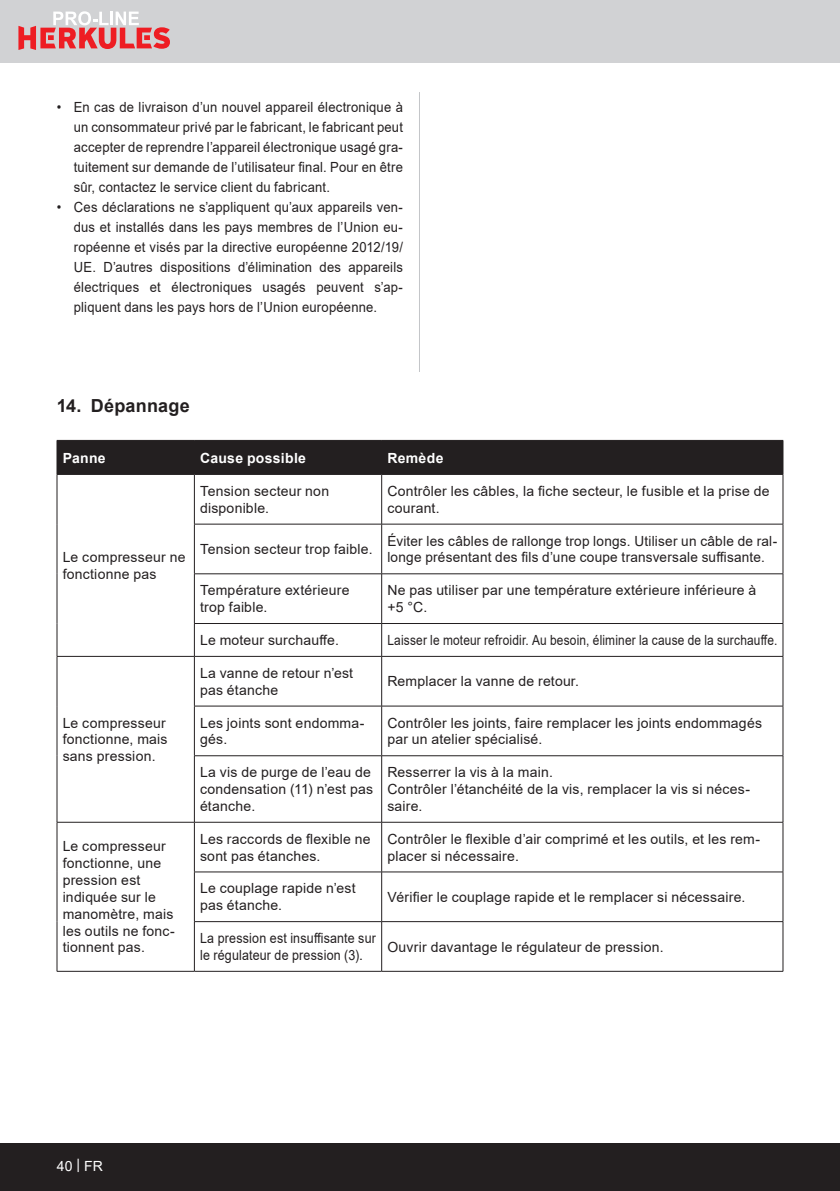
<style>
.page{position:relative;width:840px;height:1191px;background:#fff}
.page>*{position:absolute;margin:0;border:0;box-sizing:border-box;transform-origin:0 0}
.t1{font:700 18px "Arial";letter-spacing:.01em;color:#231f20}
.Basistext_in_Tabellen{font:14px/16.8px "Arial";letter-spacing:.015em;color:#231f20}
.Basistext_in_Tabellen-2{font:14px/20px "Arial";letter-spacing:.015em;color:#231f20;text-align:justify;scale:.93 1}
.Basistext_in_Tabellen-3{font:14px "Arial";letter-spacing:.015em;color:#231f20;scale:.85 1}
.Basistext_in_Tabellen-4{font:14px/16.8px "Arial";letter-spacing:.015em;color:#231f20;scale:.89 1}
.Basistext_in_Tabellen-5{font:700 14px "Arial";letter-spacing:.02em;color:#fff}
.t2{font:14px "Arial";color:#fff}
</style>
<div class="page">
<div style="left:0;top:0;width:839px;height:63px;background:#d1d2d4"></div>
<div style="left:0;top:1143px;width:839px;height:48px;background:#231f20"></div>
<svg style="left:18px;top:11px;width:152px;height:39px"></svg>
<hr style="left:419px;top:92px;width:1px;height:1025px;background:#c4c6c9">
<div style="left:57px;top:372px;width:725px;height:745px;background:#fff"></div>
<div style="left:58px;top:441px;width:724px;height:33px;background:#231f20"></div>
<svg style="left:58px;top:475px;width:724px;height:496px"></svg>
<hr style="left:57px;top:440px;width:137px;height:1px;background:#231f20">
<hr style="left:57px;top:441px;width:1px;height:33px;background:#231f20">
<hr style="left:194px;top:440px;width:187px;height:1px;background:#231f20">
<hr style="left:194px;top:441px;width:1px;height:33px;background:#231f20">
<hr style="left:381px;top:440px;width:401px;height:1px;background:#231f20">
<hr style="left:381px;top:441px;width:1px;height:33px;background:#231f20">
<hr style="left:782px;top:441px;width:1px;height:33px;background:#231f20">
<hr style="left:57px;top:474px;width:137px;height:1px;background:#231f20">
<hr style="left:57px;top:475px;width:1px;height:49px;background:#231f20">
<hr style="left:57px;top:524px;width:1px;height:50px;background:#231f20">
<hr style="left:57px;top:574px;width:1px;height:49px;background:#231f20">
<hr style="left:57px;top:623px;width:1px;height:33px;background:#231f20">
<hr style="left:194px;top:474px;width:187px;height:1px;background:#231f20">
<hr style="left:194px;top:475px;width:1px;height:49px;background:#231f20">
<hr style="left:381px;top:474px;width:401px;height:1px;background:#231f20">
<hr style="left:381px;top:475px;width:1px;height:49px;background:#231f20">
<hr style="left:782px;top:475px;width:1px;height:49px;background:#231f20">
<hr style="left:194px;top:524px;width:187px;height:1px;background:#231f20">
<hr style="left:194px;top:524px;width:1px;height:49px;background:#231f20">
<hr style="left:381px;top:524px;width:401px;height:1px;background:#231f20">
<hr style="left:381px;top:524px;width:1px;height:49px;background:#231f20">
<hr style="left:782px;top:524px;width:1px;height:49px;background:#231f20">
<hr style="left:194px;top:573px;width:187px;height:1px;background:#231f20">
<hr style="left:194px;top:574px;width:1px;height:49px;background:#231f20">
<hr style="left:381px;top:573px;width:401px;height:1px;background:#231f20">
<hr style="left:381px;top:574px;width:1px;height:49px;background:#231f20">
<hr style="left:782px;top:574px;width:1px;height:49px;background:#231f20">
<hr style="left:194px;top:623px;width:187px;height:1px;background:#231f20">
<hr style="left:194px;top:624px;width:1px;height:32px;background:#231f20">
<hr style="left:381px;top:623px;width:401px;height:1px;background:#231f20">
<hr style="left:381px;top:624px;width:1px;height:32px;background:#231f20">
<hr style="left:782px;top:624px;width:1px;height:32px;background:#231f20">
<hr style="left:57px;top:656px;width:137px;height:1px;background:#231f20">
<hr style="left:57px;top:656px;width:1px;height:50px;background:#231f20">
<hr style="left:57px;top:706px;width:1px;height:49px;background:#231f20">
<hr style="left:57px;top:755px;width:1px;height:67px;background:#231f20">
<hr style="left:194px;top:656px;width:187px;height:1px;background:#231f20">
<hr style="left:194px;top:656px;width:1px;height:50px;background:#231f20">
<hr style="left:381px;top:656px;width:401px;height:1px;background:#231f20">
<hr style="left:381px;top:656px;width:1px;height:50px;background:#231f20">
<hr style="left:782px;top:656px;width:1px;height:50px;background:#231f20">
<hr style="left:194px;top:705px;width:187px;height:1px;background:#231f20">
<hr style="left:194px;top:706px;width:1px;height:49px;background:#231f20">
<hr style="left:381px;top:705px;width:401px;height:1px;background:#231f20">
<hr style="left:381px;top:706px;width:1px;height:49px;background:#231f20">
<hr style="left:782px;top:706px;width:1px;height:49px;background:#231f20">
<hr style="left:194px;top:755px;width:187px;height:1px;background:#231f20">
<hr style="left:194px;top:756px;width:1px;height:66px;background:#231f20">
<hr style="left:381px;top:755px;width:401px;height:1px;background:#231f20">
<hr style="left:381px;top:756px;width:1px;height:66px;background:#231f20">
<hr style="left:782px;top:756px;width:1px;height:66px;background:#231f20">
<hr style="left:57px;top:822px;width:137px;height:1px;background:#231f20">
<hr style="left:57px;top:822px;width:1px;height:50px;background:#231f20">
<hr style="left:57px;top:872px;width:1px;height:49px;background:#231f20">
<hr style="left:57px;top:921px;width:1px;height:50px;background:#231f20">
<hr style="left:57px;top:971px;width:137px;height:1px;background:#231f20">
<hr style="left:194px;top:822px;width:187px;height:1px;background:#231f20">
<hr style="left:194px;top:822px;width:1px;height:49px;background:#231f20">
<hr style="left:381px;top:822px;width:401px;height:1px;background:#231f20">
<hr style="left:381px;top:822px;width:1px;height:49px;background:#231f20">
<hr style="left:782px;top:822px;width:1px;height:49px;background:#231f20">
<hr style="left:194px;top:871px;width:187px;height:1px;background:#231f20">
<hr style="left:194px;top:872px;width:1px;height:49px;background:#231f20">
<hr style="left:381px;top:871px;width:401px;height:1px;background:#231f20">
<hr style="left:381px;top:872px;width:1px;height:49px;background:#231f20">
<hr style="left:782px;top:872px;width:1px;height:49px;background:#231f20">
<hr style="left:194px;top:921px;width:187px;height:1px;background:#231f20">
<hr style="left:194px;top:922px;width:1px;height:49px;background:#231f20">
<hr style="left:381px;top:921px;width:401px;height:1px;background:#231f20">
<hr style="left:381px;top:922px;width:1px;height:49px;background:#231f20">
<hr style="left:782px;top:922px;width:1px;height:49px;background:#231f20">
<hr style="left:194px;top:971px;width:187px;height:1px;background:#231f20">
<hr style="left:381px;top:971px;width:401px;height:1px;background:#231f20">
<p class="Basistext_in_Tabellen-2" style="left:74px;top:97px;width:355px;text-indent:-17px">• En cas de livraison d’un nouvel appareil électronique à un consommateur privé par le fabricant, le fabricant peut accepter de reprendre l’appareil électronique usagé gra&shy;tuitement sur demande de l’utilisateur final. Pour en être sûr, contactez le service client du fabricant.</p>
<p class="Basistext_in_Tabellen-2" style="left:74px;top:197px;width:355px;text-indent:-17px">• Ces déclarations ne s’appliquent qu’aux appareils ven&shy;dus et installés dans les pays membres de l’Union eu&shy;ropéenne et visés par la directive européenne 2012/19/ UE. D’autres dispositions d’élimination des appareils électriques et électroniques usagés peuvent s’ap&shy;pliquent dans les pays hors de l’Union européenne.</p>
<p class="t1" style="left:57px;top:393px;width:134px">14. Dépannage</p>
<p class="Basistext_in_Tabellen-5" style="left:63px;top:448px;width:45px">Panne</p>
<p class="Basistext_in_Tabellen-5" style="left:200px;top:448px;width:107px">Cause possible</p>
<p class="Basistext_in_Tabellen-5" style="left:387px;top:448px;width:58px">Remède</p>
<p class="Basistext_in_Tabellen" style="left:63px;top:548px;width:124px">Le compresseur ne fonctionne pas</p>
<p class="Basistext_in_Tabellen" style="left:63px;top:714px;width:106px">Le compresseur fonctionne, mais sans pression.</p>
<p class="Basistext_in_Tabellen" style="left:200px;top:482px;width:130px">Tension secteur non disponible.</p>
<p class="Basistext_in_Tabellen" style="left:387px;top:482px;width:383px">Contrôler les câbles, la fiche secteur, le fusible et la prise de courant.</p>
<p class="Basistext_in_Tabellen" style="left:200px;top:540px;width:174px">Tension secteur trop faible.</p>
<p class="Basistext_in_Tabellen" style="left:387px;top:532px;width:391px">Éviter les câbles de rallonge trop longs. Utiliser un câble de ral&shy;longe présentant des fils d’une coupe transversale suffisante.</p>
<p class="Basistext_in_Tabellen" style="left:200px;top:582px;width:151px">Température extérieure trop faible.</p>
<p class="Basistext_in_Tabellen" style="left:387px;top:582px;width:370px">Ne pas utiliser par une température extérieure inférieure à +5 °C.</p>
<p class="Basistext_in_Tabellen" style="left:200px;top:631px;width:140px">Le moteur surchauffe.</p>
<p class="Basistext_in_Tabellen-3" style="left:387px;top:630px;width:460px">Laisser le moteur refroidir. Au besoin, éliminer la cause de la surchauffe.</p>
<p class="Basistext_in_Tabellen" style="left:200px;top:664px;width:154px">La vanne de retour n’est pas étanche</p>
<p class="Basistext_in_Tabellen" style="left:387px;top:673px;width:193px">Remplacer la vanne de retour.</p>
<p class="Basistext_in_Tabellen" style="left:200px;top:714px;width:166px">Les joints sont endomma&shy;gés.</p>
<p class="Basistext_in_Tabellen" style="left:387px;top:714px;width:376px">Contrôler les joints, faire remplacer les joints endommagés par un atelier spécialisé.</p>
<p class="Basistext_in_Tabellen" style="left:200px;top:764px;width:174px">La vis de purge de l’eau de condensation (11) n’est pas étanche.</p>
<p class="Basistext_in_Tabellen" style="left:387px;top:764px;width:364px">Resserrer la vis à la main.<br>Contrôler l’étanchéité de la vis, remplacer la vis si néces&shy;saire.</p>
<p class="Basistext_in_Tabellen" style="left:63px;top:838px;width:113px">Le compresseur fonctionne, une pression est indiquée sur le manomètre, mais les outils ne fonc&shy;tionnent pas.</p>
<p class="Basistext_in_Tabellen" style="left:200px;top:830px;width:172px">Les raccords de flexible ne sont pas étanches.</p>
<p class="Basistext_in_Tabellen" style="left:387px;top:830px;width:374px">Contrôler le flexible d’air comprimé et les outils, et les rem&shy;placer si nécessaire.</p>
<p class="Basistext_in_Tabellen" style="left:200px;top:880px;width:157px">Le couplage rapide n’est pas étanche.</p>
<p class="Basistext_in_Tabellen" style="left:387px;top:888px;width:359px">Vérifier le couplage rapide et le remplacer si nécessaire.</p>
<p class="Basistext_in_Tabellen-4" style="left:200px;top:929px;width:199px">La pression est insuffisante sur le régulateur de pression (3).</p>
<p class="Basistext_in_Tabellen" style="left:387px;top:938px;width:278px">Ouvrir davantage le régulateur de pression.</p>
<p class="t2" style="left:57px;top:1156px;width:48px">40 | FR</p>
</div>
